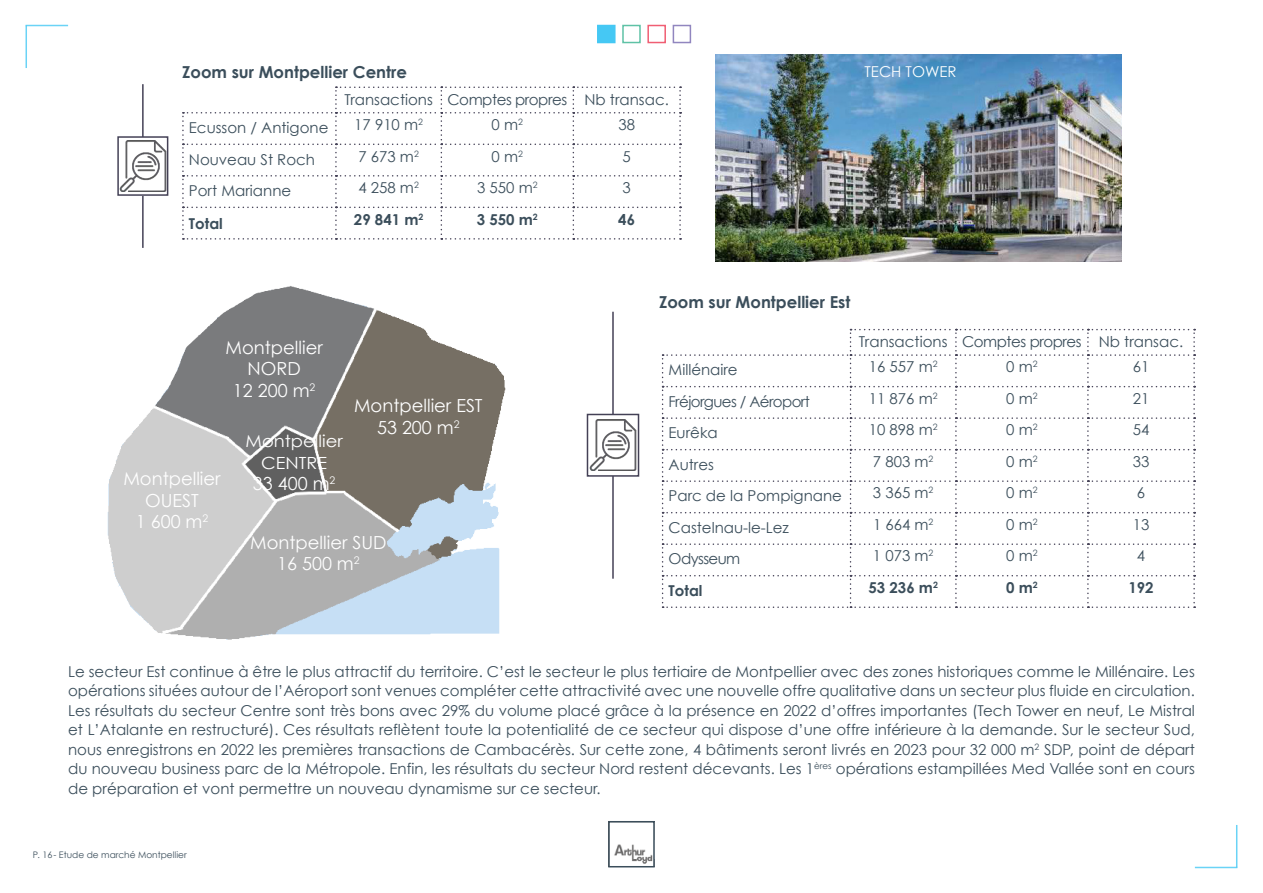
<style>
.page{position:relative;width:1263px;height:893px;background:#fff}
.page>*{position:absolute;margin:0;border:0;box-sizing:border-box;transform-origin:0 0}
.t1{font:18px "Century Gothic";color:#fff}
.t2{font:16.8px "Century Gothic";color:#fff;scale:1.08 1}
.t3{font:700 16.5px "Century Gothic";color:#3b4e5b}
.t4{font:15px/19.5px "Century Gothic";color:#3b4e5b;text-align:justify}
.t5{font:700 15px "Century Gothic";color:#3b4e5b}
.t6{font:15px "Century Gothic";letter-spacing:-.03em;color:#3b4e5b}
.t7{font:15px "Century Gothic";letter-spacing:-.04em;color:#3b4e5b}
.t8{font:15px "Century Gothic";color:#fff}
.t9{font:9px "Century Gothic";color:#3b4e5b}
</style>
<div class="page">
<hr style="left:26px;top:26px;width:1px;height:42px;background:#45c8f4">
<hr style="left:26px;top:25px;width:42px;height:1px;background:#45c8f4">
<hr style="left:1236px;top:825px;width:1px;height:42px;background:#45c8f4">
<hr style="left:1195px;top:867px;width:42px;height:1px;background:#45c8f4">
<div style="left:597px;top:25px;width:18px;height:18px;background:#45c8f4"></div>
<div style="left:622px;top:25px;width:19px;height:18px;border:2px solid #5fc2a6"></div>
<div style="left:647px;top:25px;width:19px;height:18px;border:2px solid #f05e73"></div>
<div style="left:673px;top:25px;width:18px;height:18px;border:2px solid #9186bf"></div>
<img style="left:614px;top:844px;width:38px;height:20px">
<div style="left:608px;top:821px;width:47px;height:46px;border:2px solid #3b4e5b"></div>
<img style="left:107px;top:286px;width:399px;height:354px">
<hr style="left:142px;top:84px;width:2px;height:164px;background:#444156">
<div style="left:118px;top:137px;width:50px;height:58px;background:linear-gradient(to right,#fff,#fff)"></div>
<img style="left:120px;top:141px;width:45px;height:51px">
<div style="left:117px;top:136px;width:51px;height:60px;border:2px solid #444156"></div>
<svg style="left:182px;top:87px;width:499px;height:153px"></svg>
<hr style="left:612px;top:312px;width:2px;height:267px;background:#444156">
<div style="left:587px;top:414px;width:51px;height:62px;background:#fff"></div>
<img style="left:590px;top:420px;width:46px;height:51px">
<div style="left:587px;top:414px;width:52px;height:63px;border:2px solid #444156"></div>
<svg style="left:662px;top:329px;width:533px;height:279px"></svg>
<img style="left:716px;top:55px;width:405px;height:206px">
<p class="t3" style="left:182px;top:61px;width:226px">Zoom sur Montpellier Centre</p>
<p class="t4" style="left:344px;top:89px;width:90px">Transactions</p>
<p class="t6" style="left:447px;top:90px;width:121px">Comptes propres</p>
<p class="t4" style="left:584px;top:89px;width:86px">Nb transac.</p>
<p class="t4" style="left:189px;top:118px;width:141px">Ecusson / Antigone</p>
<p class="t4" style="left:354px;top:115px;width:70px">17 910 m<sup>2</sup></p>
<p class="t4" style="left:492px;top:115px;width:33px">0 m<sup>2</sup></p>
<p class="t4" style="left:618px;top:115px;width:18px">38</p>
<p class="t4" style="left:189px;top:149px;width:128px">Nouveau St Roch</p>
<p class="t4" style="left:358px;top:146px;width:62px">7 673 m<sup>2</sup></p>
<p class="t4" style="left:492px;top:146px;width:33px">0 m<sup>2</sup></p>
<p class="t4" style="left:622px;top:146px;width:10px">5</p>
<p class="t4" style="left:189px;top:181px;width:104px">Port Marianne</p>
<p class="t4" style="left:358px;top:178px;width:62px">4 258 m<sup>2</sup></p>
<p class="t4" style="left:477px;top:178px;width:62px">3 550 m<sup>2</sup></p>
<p class="t4" style="left:622px;top:178px;width:10px">3</p>
<p class="t5" style="left:189px;top:214px;width:35px">Total</p>
<p class="t5" style="left:354px;top:210px;width:71px">29 841 m<sup>2</sup></p>
<p class="t5" style="left:477px;top:210px;width:62px">3 550 m<sup>2</sup></p>
<p class="t5" style="left:618px;top:210px;width:18px">46</p>
<p class="t8" style="left:864px;top:63px;width:93px">TECH TOWER</p>
<p class="t3" style="left:659px;top:291px;width:193px">Zoom sur Montpellier Est</p>
<p class="t1" style="left:226px;top:336px;width:99px">Montpellier</p>
<p class="t1" style="left:248px;top:358px;width:55px">NORD</p>
<p class="t1" style="left:233px;top:379px;width:84px">12 200 m<sup>2</sup></p>
<p class="t2" style="left:246px;top:431px;width:92px">Montpellier</p>
<p class="t2" style="left:261px;top:452px;width:62px">CENTRE</p>
<p class="t1" style="left:253px;top:473px;width:84px">33 400 m<sup>2</sup></p>
<p class="t1" style="left:123px;top:468px;width:99px">Montpellier</p>
<p class="t1" style="left:145px;top:489px;width:55px">OUEST</p>
<p class="t1" style="left:136px;top:511px;width:74px">1 600 m<sup>2</sup></p>
<p class="t1" style="left:354px;top:395px;width:130px">Montpellier EST</p>
<p class="t1" style="left:377px;top:416px;width:84px">53 200 m<sup>2</sup></p>
<p class="t1" style="left:250px;top:531px;width:138px">Montpellier SUD</p>
<p class="t1" style="left:277px;top:553px;width:84px">16 500 m<sup>2</sup></p>
<p class="t4" style="left:859px;top:331px;width:90px">Transactions</p>
<p class="t6" style="left:962px;top:332px;width:121px">Comptes propres</p>
<p class="t4" style="left:1099px;top:331px;width:86px">Nb transac.</p>
<p class="t4" style="left:669px;top:360px;width:71px">Millénaire</p>
<p class="t4" style="left:869px;top:357px;width:70px">16 557 m<sup>2</sup></p>
<p class="t4" style="left:1006px;top:357px;width:33px">0 m<sup>2</sup></p>
<p class="t4" style="left:1133px;top:357px;width:18px">61</p>
<p class="t7" style="left:669px;top:392px;width:143px">Fréjorgues / Aéroport</p>
<p class="t4" style="left:869px;top:388px;width:70px">11 876 m<sup>2</sup></p>
<p class="t4" style="left:1006px;top:388px;width:33px">0 m<sup>2</sup></p>
<p class="t4" style="left:1133px;top:388px;width:18px">21</p>
<p class="t4" style="left:669px;top:423px;width:51px">Eurêka</p>
<p class="t4" style="left:869px;top:420px;width:70px">10 898 m<sup>2</sup></p>
<p class="t4" style="left:1006px;top:420px;width:33px">0 m<sup>2</sup></p>
<p class="t4" style="left:1133px;top:420px;width:18px">54</p>
<p class="t4" style="left:669px;top:454px;width:47px">Autres</p>
<p class="t4" style="left:873px;top:451px;width:62px">7 803 m<sup>2</sup></p>
<p class="t4" style="left:1006px;top:451px;width:33px">0 m<sup>2</sup></p>
<p class="t4" style="left:1133px;top:451px;width:18px">33</p>
<p class="t4" style="left:669px;top:486px;width:175px">Parc de la Pompignane</p>
<p class="t4" style="left:873px;top:483px;width:62px">3 365 m<sup>2</sup></p>
<p class="t4" style="left:1006px;top:483px;width:33px">0 m<sup>2</sup></p>
<p class="t4" style="left:1137px;top:483px;width:10px">6</p>
<p class="t4" style="left:669px;top:518px;width:122px">Castelnau-le-Lez</p>
<p class="t4" style="left:873px;top:515px;width:62px">1 664 m<sup>2</sup></p>
<p class="t4" style="left:1006px;top:515px;width:33px">0 m<sup>2</sup></p>
<p class="t4" style="left:1133px;top:515px;width:18px">13</p>
<p class="t7" style="left:669px;top:550px;width:73px">Odysseum</p>
<p class="t4" style="left:873px;top:546px;width:62px">1 073 m<sup>2</sup></p>
<p class="t4" style="left:1006px;top:546px;width:33px">0 m<sup>2</sup></p>
<p class="t4" style="left:1137px;top:546px;width:10px">4</p>
<p class="t5" style="left:669px;top:581px;width:35px">Total</p>
<p class="t5" style="left:868px;top:578px;width:71px">53 236 m<sup>2</sup></p>
<p class="t5" style="left:1006px;top:578px;width:33px">0 m<sup>2</sup></p>
<p class="t5" style="left:1128px;top:578px;width:27px">192</p>
<p class="t4" style="left:68px;top:661px;width:1128px">Le secteur Est continue à être le plus attractif du territoire. C’est le secteur le plus tertiaire de Montpellier avec des zones historiques comme le Millénaire. Les opérations situées autour de l’Aéroport sont venues compléter cette attractivité avec une nouvelle offre qualitative dans un secteur plus fluide en circulation.<br>Les résultats du secteur Centre sont très bons avec 29% du volume placé grâce à la présence en 2022 d’offres importantes (Tech Tower en neuf, Le Mistral et L’Atalante en restructuré). Ces résultats reflètent toute la potentialité de ce secteur qui dispose d’une offre inférieure à la demande. Sur le secteur Sud, nous enregistrons en 2022 les premières transactions de Cambacérès. Sur cette zone, 4 bâtiments seront livrés en 2023 pour 32 000 m<sup>2</sup> SDP, point de départ du nouveau business parc de la Métropole. Enfin, les résultats du secteur Nord restent décevants. Les 1<sup>ères</sup> opérations estampillées Med Vallée sont en cours de préparation et vont permettre un nouveau dynamisme sur ce secteur.</p>
<p class="t9" style="left:33px;top:850px;width:155px">P. 16 - Etude de marché Montpellier</p>
</div>
